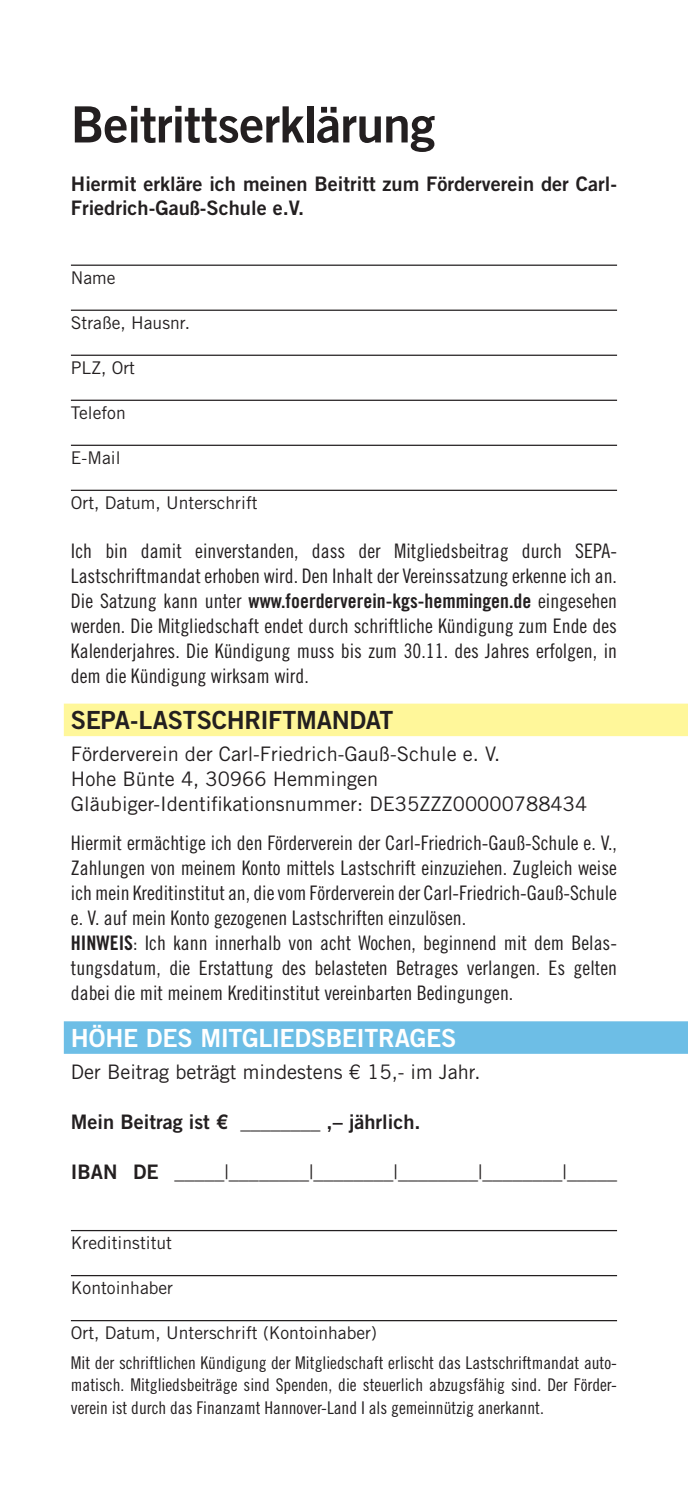
<style>
.page{position:relative;width:688px;height:1489px;background:#fff}
.page>*{position:absolute;margin:0;border:0;box-sizing:border-box;transform-origin:0 0}
.Headline{font:50px "Trade Gothic LT Std Bd 2";letter-spacing:-.02em;color:#231f20}
.Headline-2{font:25px "Trade Gothic LT Std Bd 2";letter-spacing:-.015em;color:#fff}
.Headline-3{font:25px "Trade Gothic LT Std Bd 2";letter-spacing:-.015em;color:#231f20}
.Copytext{font:20px/25px "Trade Gothic LT Std Cn 18";color:#231f20;text-align:justify}
.Copytext-2{font:20px/24px "Trade Gothic LT Std Bd 2";color:#231f20}
.Copytext-3{font:20px "Trade Gothic LT Std";color:#231f20}
.Copytext-4{font:17.5px/22.5px "Trade Gothic LT Std Cn 18";color:#231f20;text-align:justify}
.Tabelle_Linie{font:17.5px "Trade Gothic LT Std";color:#231f20}
.s1{font-family:"Trade Gothic LT Std Bd Cn 20"}
.s2{font-family:"Trade Gothic LT Std"}
</style>
<div class="page">
<hr style="left:71px;top:264px;width:546px;height:2px;background:#231f20">
<hr style="left:71px;top:309px;width:546px;height:2px;background:#231f20">
<hr style="left:71px;top:354px;width:546px;height:2px;background:#231f20">
<hr style="left:71px;top:399px;width:546px;height:2px;background:#231f20">
<hr style="left:71px;top:444px;width:546px;height:2px;background:#231f20">
<hr style="left:71px;top:489px;width:546px;height:2px;background:#231f20">
<div style="left:64px;top:703px;width:623px;height:33px;background:#fff79a"></div>
<div style="left:64px;top:1021px;width:623px;height:32px;background:#6dbee6"></div>
<hr style="left:71px;top:1229px;width:546px;height:2px;background:#231f20">
<hr style="left:71px;top:1274px;width:546px;height:2px;background:#231f20">
<hr style="left:71px;top:1319px;width:546px;height:2px;background:#231f20">
<p class="Headline" style="left:71px;top:94px;width:365px">Beitrittserklärung</p>
<p class="Copytext-2" style="left:71px;top:171px;width:547px">Hiermit erkläre ich meinen Beitritt zum Förderverein der Carl-<br>Friedrich-Gauß-Schule e.V.</p>
<p class="Tabelle_Linie" style="left:71px;top:267px;width:46px">Name</p>
<p class="Tabelle_Linie" style="left:71px;top:312px;width:121px">Straße, Hausnr.</p>
<p class="Tabelle_Linie" style="left:71px;top:357px;width:66px">PLZ, Ort</p>
<p class="Tabelle_Linie" style="left:71px;top:402px;width:56px">Telefon</p>
<p class="Tabelle_Linie" style="left:71px;top:447px;width:51px">E-Mail</p>
<p class="Tabelle_Linie" style="left:71px;top:492px;width:188px">Ort, Datum, Unterschrift</p>
<p class="Copytext" style="left:71px;top:538px;width:547px">Ich bin damit einverstanden, dass der Mitgliedsbeitrag durch SEPA-Lastschriftmandat erhoben wird. Den Inhalt der Vereinssatzung erkenne ich an.<br>Die Satzung kann unter <span class="s1">www.foerderverein-kgs-hemmingen.de</span> eingesehen werden. Die Mitgliedschaft endet durch schriftliche Kündigung zum Ende des Kalenderjahres. Die Kündigung muss bis zum 30.11. des Jahres erfolgen, in dem die Kündigung wirksam wird.</p>
<p class="Headline-3" style="left:71px;top:704px;width:324px">SEPA-LASTSCHRIFTMANDAT</p>
<p class="Copytext-3" style="left:71px;top:742px;width:430px">Förderverein der Carl-Friedrich-Gauß-Schule e. V.</p>
<p class="Copytext-3" style="left:71px;top:767px;width:309px">Hohe Bünte 4, 30966 Hemmingen</p>
<p class="Copytext-3" style="left:71px;top:792px;width:517px">Gläubiger-Identifikationsnummer: DE35ZZZ00000788434</p>
<p class="Copytext" style="left:71px;top:830px;width:547px">Hiermit ermächtige ich den Förderverein der Carl-Friedrich-Gauß-Schule e. V., Zahlungen von meinem Konto mittels Lastschrift einzuziehen. Zugleich weise ich mein Kreditinstitut an, die vom Förderverein der Carl-Friedrich-Gauß-Schule e. V. auf mein Konto gezogenen Lastschriften einzulösen.</p>
<p class="Copytext" style="left:71px;top:930px;width:547px"><span class="s1">HINWEIS</span>: Ich kann innerhalb von acht Wochen, beginnend mit dem Belas&shy;tungsdatum, die Erstattung des belasteten Betrages verlangen. Es gelten dabei die mit meinem Kreditinstitut vereinbarten Bedingungen.</p>
<p class="Headline-2" style="left:71px;top:1022px;width:387px">HÖHE DES MITGLIEDSBEITRAGES</p>
<p class="Copytext-3" style="left:71px;top:1059px;width:411px">Der Beitrag beträgt mindestens € 15,- im Jahr.</p>
<p class="Copytext-2" style="left:71px;top:1109px;width:351px">Mein Beitrag ist € ________ ,– jährlich.</p>
<p class="Copytext-2" style="left:71px;top:1159px;width:547px">IBAN DE _____<span class="s2">|</span>________<span class="s2">|</span>________<span class="s2">|</span>________<span class="s2">|</span>________<span class="s2">|</span>_____</p>
<p class="Tabelle_Linie" style="left:71px;top:1231px;width:103px">Kreditinstitut</p>
<p class="Tabelle_Linie" style="left:71px;top:1276px;width:104px">Kontoinhaber</p>
<p class="Tabelle_Linie" style="left:71px;top:1321px;width:307px">Ort, Datum, Unterschrift (Kontoinhaber)</p>
<p class="Copytext-4" style="left:71px;top:1350px;width:547px">Mit der schriftlichen Kündigung der Mitgliedschaft erlischt das Lastschriftmandat auto&shy;matisch. Mitgliedsbeiträge sind Spenden, die steuerlich abzugsfähig sind. Der Förder&shy;verein ist durch das Finanzamt Hannover-Land I als gemeinnützig anerkannt.</p>
</div>
